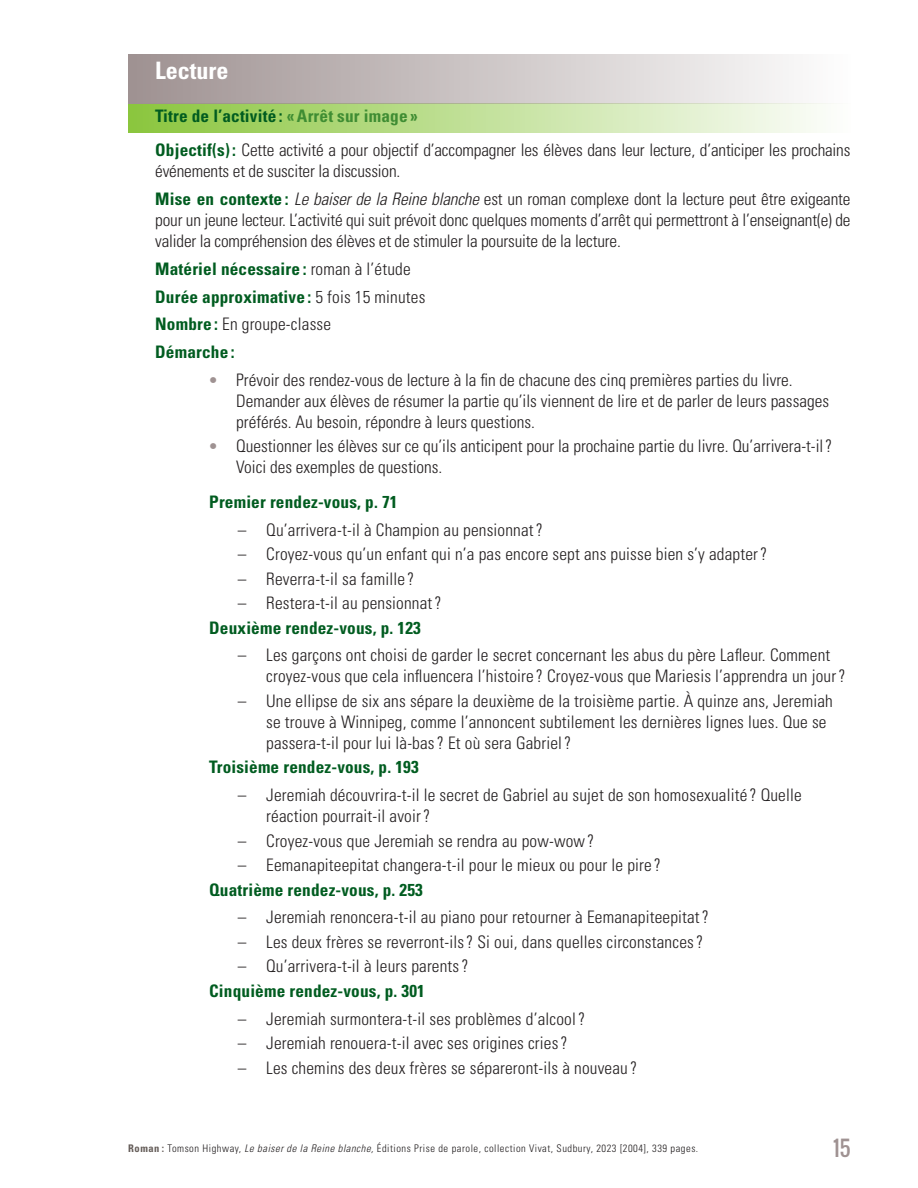
<style>
.page{position:relative;width:918px;height:1188px;background:#fff}
.page>*{position:absolute;margin:0;border:0;box-sizing:border-box;transform-origin:0 0}
.t1{font:700 condensed 24px "Univers";color:#fff}
.t2{font:21px "Oswald";color:#9f9292}
.t3{font:300 condensed 17.25px/21px "Univers";letter-spacing:.01em;color:#231f20}
.t4{font:300 condensed 17.25px/34.5px "Univers";letter-spacing:-.01em;color:#231f20}
.t5{font:700 condensed 17.25px/27.8px "Univers";letter-spacing:.01em;color:#015c20}
.t6{font:300 condensed 10.5px "Univers";letter-spacing:.05em;color:#231f20}
.s1{font-weight:700;color:#015c20}
.s2{font-weight:700;color:#3f8d33}
.s3{font-style:italic}
.s4{font-weight:300;color:#231f20}
.s5{font-stretch:normal;font-size:16.5px;color:#9f9292}
.s6{font-weight:700;color:#645c58}
</style>
<div class="page">
<div style="left:128px;top:104px;width:722px;height:29px;background:linear-gradient(to right,#8ac53d,#fdfefc)"></div>
<div style="left:128px;top:54px;width:722px;height:50px;background:linear-gradient(to right,#9e9191,#fdfdfd)"></div>
<h1 class="t1" style="left:155px;top:56px;width:75px">Lecture</h1>
<p class="t4" style="left:155px;top:99px;width:697px"><span class="s1">Titre de l’activité :</span> <span class="s2">«Arrêt sur image »<br></span><span class="s1">Objectif(s) :</span> Cette activité a pour objectif d’accompagner les élèves dans leur lecture, d’anticiper les prochains</p>
<p class="t4" style="left:155px;top:157px;width:697px;line-height:27.8px">événements et de susciter la discussion.<br><span class="s1">Mise en contexte :</span> <span class="s3">Le baiser de la Reine blanche</span> est un roman complexe dont la lecture peut être exigeante</p>
<p class="t4" style="left:155px;top:210px;width:697px;line-height:21px">pour un jeune lecteur. L’activité qui suit prévoit donc quelques moments d’arrêt qui permettront à l’enseignant(e) de valider la compréhension des élèves et de stimuler la poursuite de la lecture.</p>
<p class="t5" style="left:155px;top:255px;width:272px">Matériel nécessaire : <span class="s4">roman à l’étude<br></span>Durée approximative : <span class="s4">5 fois 15 minutes<br></span>Nombre : <span class="s4">En groupe-classe<br></span>Démarche :</p>
<p class="t3" style="left:236px;top:369px;width:594px;text-indent:-27px"><span class="s5">•</span> Prévoir des rendez-vous de lecture à la fin de chacune des cinq premières parties du livre.<br>Demander aux élèves de résumer la partie qu’ils viennent de lire et de parler de leurs passages préférés. Au besoin, répondre à leurs questions.</p>
<p class="t3" style="left:236px;top:436px;width:597px;text-indent:-27px"><span class="s5">•</span> Questionner les élèves sur ce qu’ils anticipent pour la prochaine partie du livre. Qu’arrivera-t-il?<br>Voici des exemples de questions.</p>
<p class="t5" style="left:209px;top:488px;width:190px">Premier rendez-vous, p. 71</p>
<p class="t3" style="left:238px;top:519px;width:307px">– Qu’arrivera-t-il à Champion au pensionnat?</p>
<p class="t3" style="left:238px;top:544px;width:531px">– Croyez-vous qu’un enfant qui n’a pas encore sept ans puisse bien s’y adapter?</p>
<p class="t3" style="left:238px;top:568px;width:178px">– Reverra-t-il sa famille ?</p>
<p class="t3" style="left:238px;top:593px;width:205px">– Restera-t-il au pensionnat?</p>
<p class="t5" style="left:209px;top:614px;width:213px">Deuxième rendez-vous, p. 123</p>
<p class="t3" style="left:266px;top:645px;width:581px;text-indent:-28px">– Les garçons ont choisi de garder le secret concernant les abus du père Lafleur. Comment croyez-vous que cela influencera l’histoire ? Croyez-vous que Mariesis l’apprendra un jour?</p>
<p class="t3" style="left:266px;top:690px;width:568px;text-indent:-28px">– Une ellipse de six ans sépare la deuxième de la troisième partie. À quinze ans, Jeremiah se trouve à Winnipeg, comme l’annoncent subtilement les dernières lignes lues. Que se passera-t-il pour lui là-bas? Et où sera Gabriel?</p>
<p class="t5" style="left:209px;top:753px;width:211px">Troisième rendez-vous, p. 193</p>
<p class="t3" style="left:266px;top:785px;width:537px;text-indent:-28px">– Jeremiah découvrira-t-il le secret de Gabriel au sujet de son homosexualité ? Quelle réaction pourrait-il avoir?</p>
<p class="t3" style="left:238px;top:830px;width:358px">– Croyez-vous que Jeremiah se rendra au pow-wow?</p>
<p class="t3" style="left:238px;top:855px;width:425px">– Eemanapiteepitat changera-t-il pour le mieux ou pour le pire ?</p>
<p class="t5" style="left:209px;top:876px;width:215px">Quatrième rendez-vous, p. 253</p>
<p class="t3" style="left:238px;top:907px;width:473px">– Jeremiah renoncera-t-il au piano pour retourner à Eemanapiteepitat?</p>
<p class="t3" style="left:238px;top:931px;width:467px">– Les deux frères se reverront-ils? Si oui, dans quelles circonstances?</p>
<p class="t3" style="left:238px;top:956px;width:232px">– Qu’arrivera-t-il à leurs parents?</p>
<p class="t5" style="left:209px;top:977px;width:217px">Cinquième rendez-vous, p. 301</p>
<p class="t3" style="left:238px;top:1008px;width:349px">– Jeremiah surmontera-t-il ses problèmes d’alcool?</p>
<p class="t3" style="left:238px;top:1033px;width:331px">– Jeremiah renouera-t-il avec ses origines cries?</p>
<p class="t3" style="left:238px;top:1057px;width:401px">– Les chemins des deux frères se sépareront-ils à nouveau ?</p>
<p class="t6" style="left:128px;top:1142px;width:572px"><span class="s6">Roman :</span> Tomson Highway, <span class="s3">Le baiser de la Reine blanche,</span> Éditions Prise de parole, collection Vivat, Sudbury, 2023 [2004], 339 pages.</p>
<p class="t2" style="left:833px;top:1132px;width:19px">15</p>
</div>
